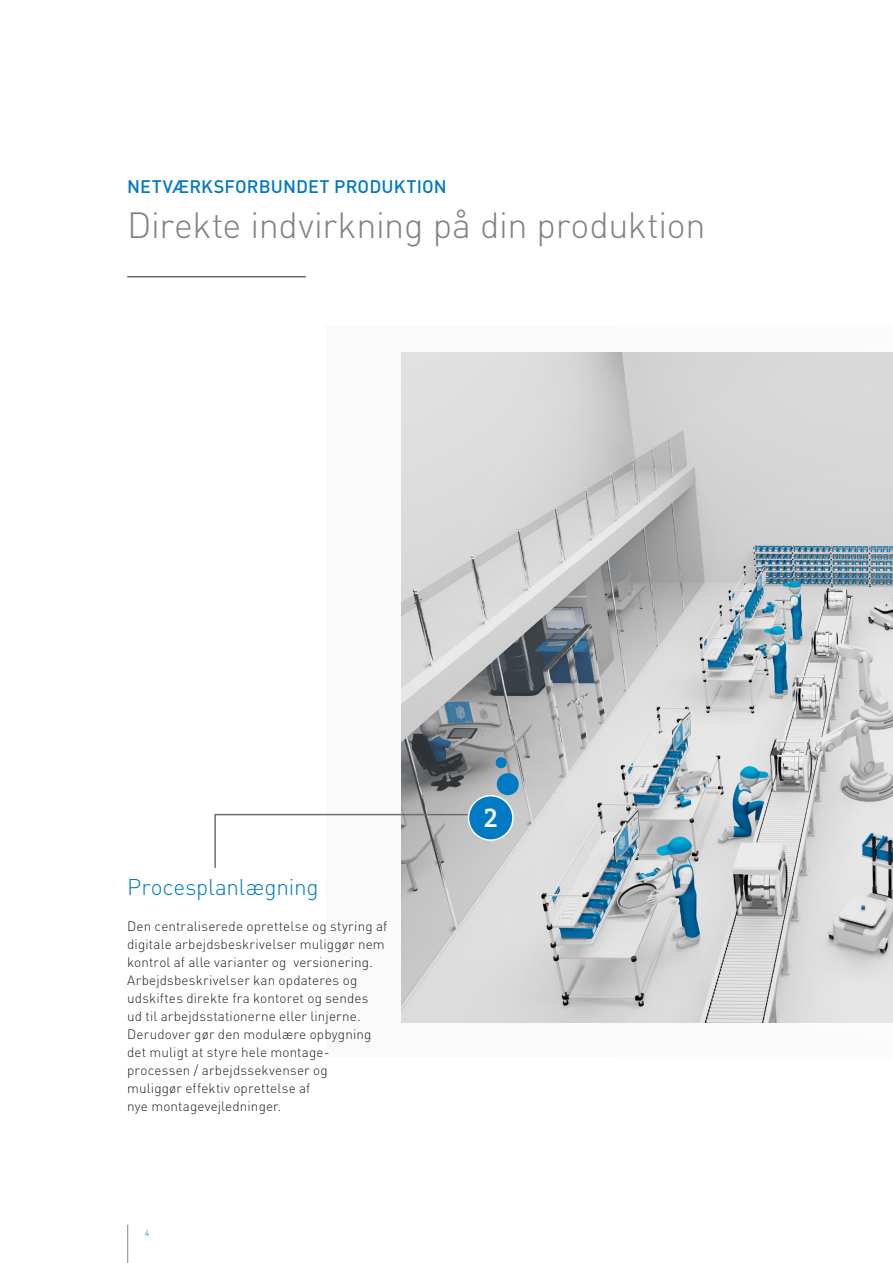
<style>
.page{position:relative;width:893px;height:1263px;background:#fff}
.page>*{position:absolute;margin:0;border:0;box-sizing:border-box;transform-origin:0 0}
.Haupttitel{font:300 36px "DINOT";letter-spacing:-.01em;color:#808285}
.t1{font:27px "The Serif HP6 Se Bld";color:#fff}
.Lead_Titel_1{font:300 22.5px "DINOT";letter-spacing:-.005em;color:#007ac2}
.Thema{font:500 18px "DINOT";letter-spacing:.005em;color:#007ac2}
.Lauftext{font:300 13.5px/18px "DINOT";letter-spacing:.01em;color:#231f20}
.t2{font:300 9px "DINOT";color:#007ac2}
</style>
<div class="page">
<hr style="left:127px;top:1225px;width:1px;height:38px;background:#808285">
<div style="left:325px;top:326px;width:568px;height:731px;background:#fafafa"></div>
<img style="left:402px;top:353px;width:491px;height:670px">
<div style="left:468px;top:796px;width:45px;height:44px;background:#007ac2;border-radius:50%"></div>
<div style="left:468px;top:795px;width:46px;height:46px;border:2px solid #fff;border-radius:50%"></div>
<svg style="left:495px;top:756px;width:25px;height:41px"></svg>
<hr style="left:127px;top:276px;width:179px;height:1px;background:#231f20">
<hr style="left:214px;top:814px;width:2px;height:54px;background:#6c6d70">
<hr style="left:215px;top:814px;width:253px;height:1px;background:#6c6d70">
<p class="Thema" style="left:127px;top:174px;width:321px">NETVÆRKSFORBUNDET PRODUKTION</p>
<p class="Haupttitel" style="left:127px;top:200px;width:580px">Direkte indvirkning på din produktion</p>
<p class="Lead_Titel_1" style="left:127px;top:871px;width:193px">Procesplanlægning</p>
<p class="Lauftext" style="left:127px;top:916px;width:262px">Den centraliserede oprettelse og styring af digitale arbejdsbeskrivelser muliggør nem kontrol af alle varianter og versionering.<br>Arbejdsbeskrivelser kan opdateres og udskiftes direkte fra kontoret og sendes<br>ud til arbejdsstationerne eller linjerne.<br>Derudover gør den modulære opbygning det muligt at styre hele montage-</p>
<p class="Lauftext" style="left:127px;top:1060px;width:202px">processen / arbejdssekvenser og muliggør effektiv oprettelse af nye montagevejledninger.</p>
<p class="t2" style="left:145px;top:1227px;width:6px">4</p>
<p class="t1" style="left:484px;top:800px;width:16px">2</p>
</div>
